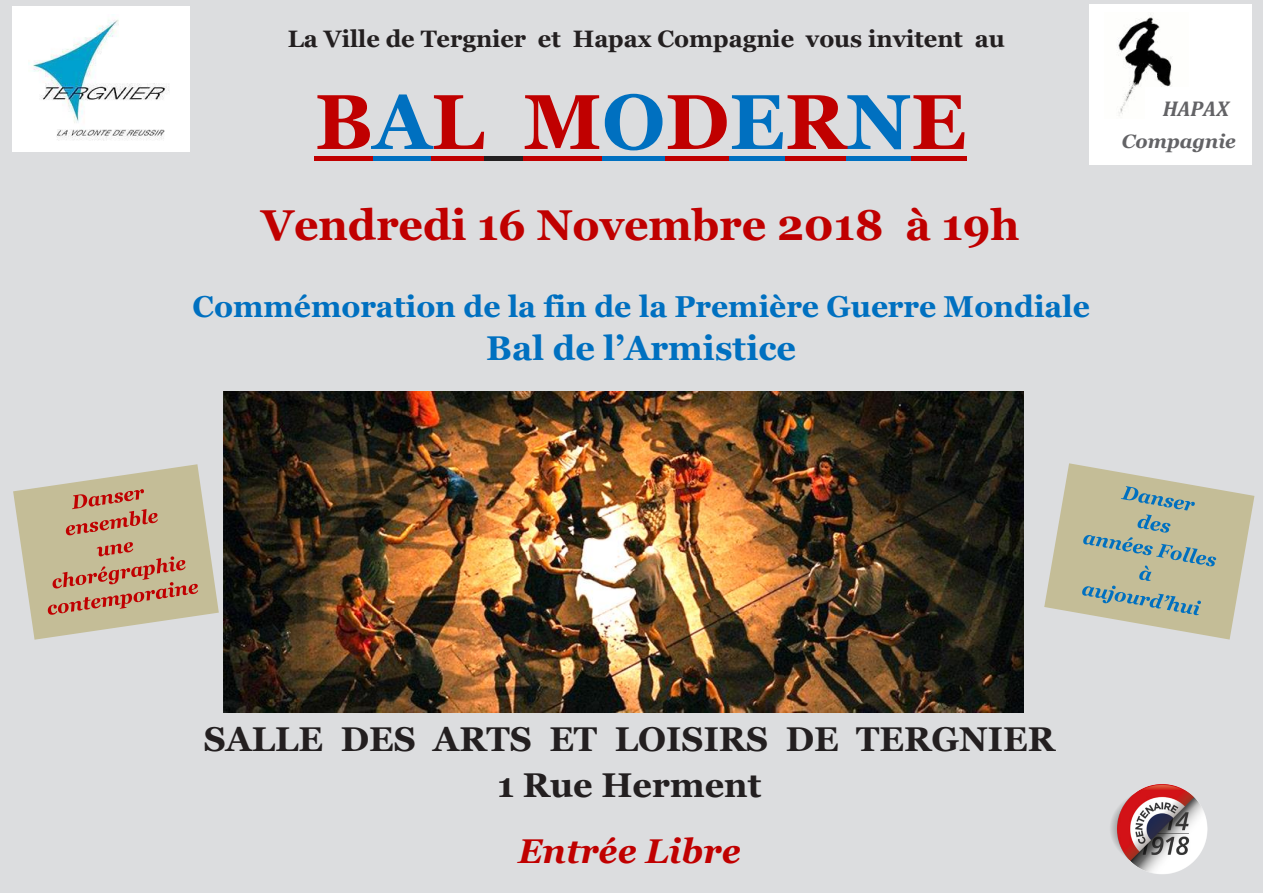
<style>
.page{position:relative;width:1263px;height:893px;background:#dcdddf}
.page>*{position:absolute;margin:0;border:0;box-sizing:border-box;transform-origin:0 0}
.t1{font:700 77.55px "Georgia";color:#c00000}
.t2{font:700 43.2px "Georgia";color:#c00000}
.t3{font:700 34.35px/45.3px "Georgia";color:#231f20;text-align:center}
.t4{font:700 34.35px "Georgia";color:#0070c0}
.t5{font:italic 700 34.35px "Georgia";color:#c00000}
.t6{font:700 30.3px "Georgia";color:#0070c0}
.t7{font:700 23.85px "Georgia";color:#231f20}
.t8{font:italic 700 21.45px "Cambria";color:#636366}
.t9{font:italic 700 19.35px "Georgia";color:#636366}
.s1{color:#0070c0}
</style>
<div class="page">
<img style="left:223px;top:391px;width:800px;height:321px">
<div style="left:12px;top:6px;width:178px;height:146px;background:#fff"></div>
<img style="left:28px;top:19px;width:141px;height:122px">
<div style="left:1089px;top:4px;width:162px;height:159px;background:#fff"></div>
<img style="left:1118px;top:14px;width:54px;height:102px">
<div style="left:1145px;top:88px;width:99px;height:45px;background:#fff"></div>
<hr style="left:315px;top:156px;width:58px;height:4px;background:#c00000">
<hr style="left:373px;top:156px;width:58px;height:4px;background:#0070c0">
<hr style="left:431px;top:156px;width:53px;height:4px;background:#c00000">
<hr style="left:484px;top:156px;width:39px;height:4px;background:#231f20">
<hr style="left:523px;top:156px;width:79px;height:4px;background:#c00000">
<hr style="left:602px;top:156px;width:63px;height:4px;background:#0070c0">
<hr style="left:665px;top:156px;width:64px;height:4px;background:#c00000">
<hr style="left:729px;top:156px;width:56px;height:4px;background:#0070c0">
<hr style="left:785px;top:156px;width:61px;height:4px;background:#c00000">
<hr style="left:846px;top:156px;width:65px;height:4px;background:#0070c0">
<hr style="left:911px;top:156px;width:55px;height:4px;background:#c00000">
<div style="left:1089px;top:122px;width:163px;height:43px;background:#fff"></div>
<svg style="left:13px;top:464px;width:206px;height:176px"></svg>
<svg style="left:1044px;top:463px;width:210px;height:176px"></svg>
<img style="left:1111px;top:784px;width:97px;height:90px">
<p class="t7" style="left:288px;top:24px;width:719px">La Ville de Tergnier et Hapax Compagnie vous invitent au</p>
<p class="t1" style="left:315px;top:72px;width:653px">B<span class="s1">A</span>L M<span class="s1">O</span>D<span class="s1">E</span>R<span class="s1">N</span>E</p>
<p class="t2" style="left:261px;top:197px;width:760px">Vendredi 16 Novembre 2018 à 19h</p>
<p class="t6" style="left:193px;top:287px;width:899px">Commémoration de la fin de la Première Guerre Mondiale</p>
<p class="t4" style="left:486px;top:326px;width:311px">Bal de l’Armistice</p>
<p class="t8" style="left:1163px;top:94px;width:68px">HAPAX</p>
<p class="t9" style="left:1122px;top:129px;width:116px">Compagnie</p>
<p class="t3" style="left:204px;top:717px;width:852px">SALLE DES ARTS ET LOISIRS DE TERGNIER<br>1 Rue Herment</p>
<p class="t5" style="left:518px;top:829px;width:224px">Entrée Libre</p>
</div>
